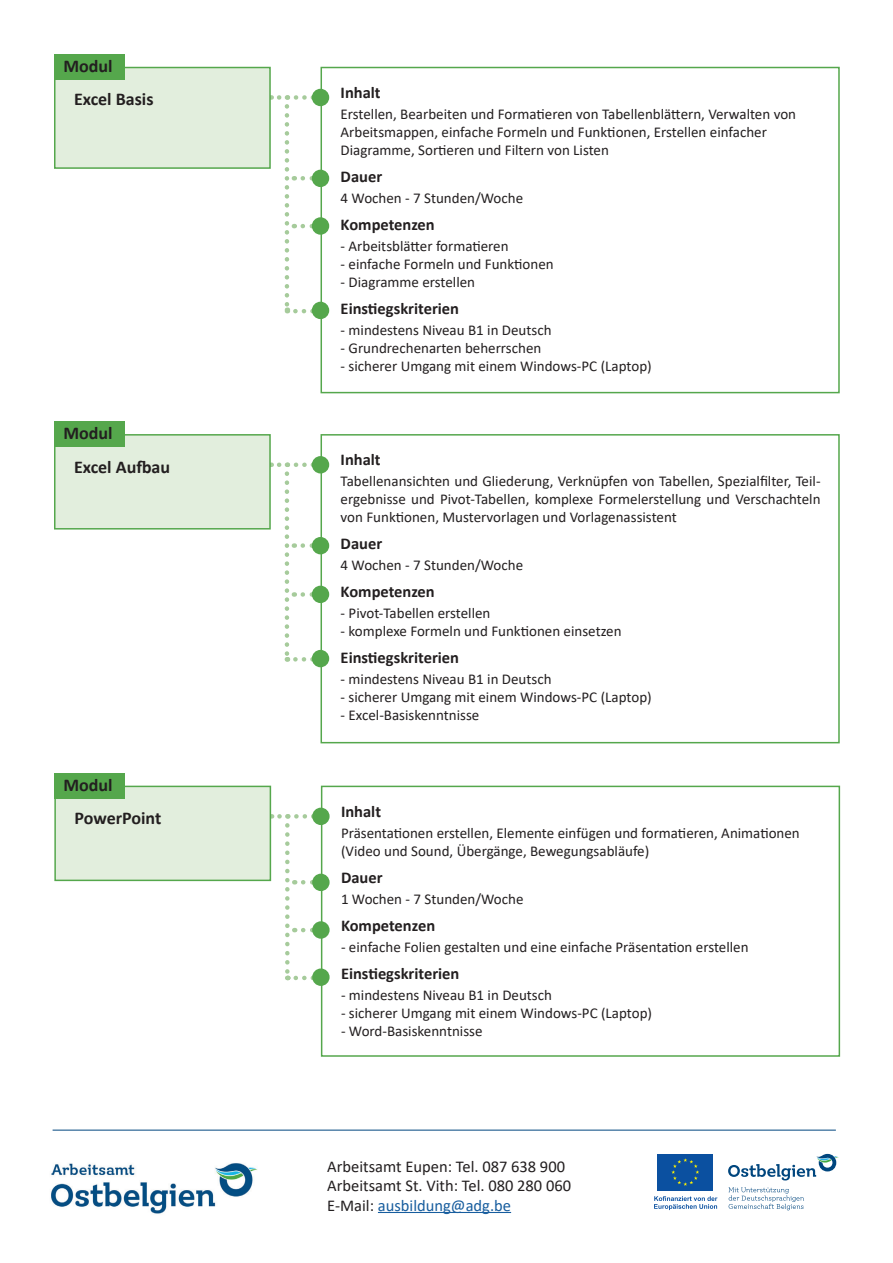
<style>
.page{position:relative;width:893px;height:1263px;background:#fff}
.page>*{position:absolute;margin:0;border:0;box-sizing:border-box;transform-origin:0 0}
.t1{font:700 18px "Calibri";color:#231f20}
.t2{font:700 16.5px "Calibri";color:#231f20}
.t3{font:16.5px/19.5px "Calibri";color:#231f20}
.t4{font:15px/18px "Calibri";color:#231f20}
.s1{color:#175d9e}
</style>
<div class="page">
<div style="left:54px;top:67px;width:217px;height:102px;background:#e2eedd;border:2px solid #55a74c"></div>
<div style="left:320px;top:67px;width:520px;height:326px;background:#fff;border:2px solid #55a74c"></div>
<div style="left:312px;top:89px;width:17px;height:17px;background:#55a74c;border-radius:50%"></div>
<div style="left:312px;top:170px;width:17px;height:17px;background:#55a74c;border-radius:50%"></div>
<div style="left:312px;top:217px;width:17px;height:18px;background:#55a74c;border-radius:50%"></div>
<div style="left:312px;top:302px;width:17px;height:17px;background:#55a74c;border-radius:50%"></div>
<svg style="left:279px;top:95px;width:33px;height:5px"></svg>
<svg style="left:285px;top:106px;width:36px;height:207px"></svg>
<div style="left:54px;top:434px;width:217px;height:95px;background:#e2eedd;border:2px solid #55a74c"></div>
<div style="left:320px;top:434px;width:520px;height:309px;background:#fff;border:2px solid #55a74c"></div>
<div style="left:312px;top:456px;width:17px;height:17px;background:#55a74c;border-radius:50%"></div>
<div style="left:312px;top:537px;width:17px;height:17px;background:#55a74c;border-radius:50%"></div>
<div style="left:312px;top:586px;width:17px;height:17px;background:#55a74c;border-radius:50%"></div>
<div style="left:312px;top:650px;width:17px;height:17px;background:#55a74c;border-radius:50%"></div>
<svg style="left:279px;top:462px;width:34px;height:5px"></svg>
<svg style="left:285px;top:474px;width:36px;height:188px"></svg>
<div style="left:54px;top:786px;width:217px;height:95px;background:#e2eedd;border:2px solid #55a74c"></div>
<div style="left:321px;top:786px;width:519px;height:271px;background:#fff;border:2px solid #55a74c"></div>
<div style="left:312px;top:808px;width:18px;height:17px;background:#55a74c;border-radius:50%"></div>
<div style="left:312px;top:874px;width:18px;height:17px;background:#55a74c;border-radius:50%"></div>
<div style="left:312px;top:921px;width:18px;height:18px;background:#55a74c;border-radius:50%"></div>
<div style="left:312px;top:968px;width:18px;height:18px;background:#55a74c;border-radius:50%"></div>
<svg style="left:279px;top:814px;width:34px;height:5px"></svg>
<svg style="left:285px;top:825px;width:37px;height:155px"></svg>
<div style="left:54px;top:54px;width:70px;height:25px;background:#55a74c"></div>
<div style="left:54px;top:421px;width:70px;height:26px;background:#55a74c"></div>
<div style="left:54px;top:773px;width:70px;height:25px;background:#55a74c"></div>
<svg style="left:657px;top:1154px;width:56px;height:37px"></svg>
<div style="left:658px;top:1154px;width:55px;height:36px;background:#0b50a0"></div>
<svg style="left:671px;top:1158px;width:28px;height:28px"></svg>
<svg style="left:654px;top:1196px;width:63px;height:14px"></svg>
<svg style="left:728px;top:1154px;width:111px;height:56px"></svg>
<hr style="left:378px;top:1212px;width:133px;height:1px;background:#175d9e">
<hr style="left:53px;top:1130px;width:783px;height:1px;background:#00467e">
<img style="left:51px;top:1163px;width:206px;height:51px">
<p class="t1" style="left:63px;top:53px;width:51px">Modul</p>
<p class="t1" style="left:74px;top:87px;width:81px">Excel Basis</p>
<p class="t1" style="left:63px;top:420px;width:51px">Modul</p>
<p class="t1" style="left:74px;top:454px;width:98px">Excel Aufbau</p>
<p class="t1" style="left:63px;top:772px;width:51px">Modul</p>
<p class="t1" style="left:74px;top:806px;width:88px">PowerPoint</p>
<p class="t2" style="left:341px;top:81px;width:42px">Inhalt</p>
<p class="t4" style="left:341px;top:105px;width:457px">Erstellen, Bearbeiten und Formatieren von Tabellenblättern, Verwalten von<br>Arbeitsmappen, einfache Formeln und Funktionen, Erstellen einfacher<br>Diagramme, Sortieren und Filtern von Listen</p>
<p class="t2" style="left:341px;top:165px;width:43px">Dauer</p>
<p class="t4" style="left:341px;top:189px;width:184px">4 Wochen - 7 Stunden/Woche</p>
<p class="t2" style="left:341px;top:213px;width:96px">Kompetenzen</p>
<p class="t4" style="left:341px;top:237px;width:170px">- Arbeitsblätter formatieren</p>
<p class="t4" style="left:341px;top:255px;width:215px">- einfache Formeln und Funktionen</p>
<p class="t4" style="left:341px;top:273px;width:136px">- Diagramme erstellen</p>
<p class="t2" style="left:341px;top:297px;width:120px">Einstiegskriterien</p>
<p class="t4" style="left:341px;top:321px;width:213px">- mindestens Niveau B1 in Deutsch</p>
<p class="t4" style="left:341px;top:339px;width:202px">- Grundrechenarten beherrschen</p>
<p class="t4" style="left:341px;top:357px;width:313px">- sicherer Umgang mit einem Windows-PC (Laptop)</p>
<p class="t2" style="left:341px;top:448px;width:42px">Inhalt</p>
<p class="t4" style="left:341px;top:472px;width:481px;text-align:justify">Tabellenansichten und Gliederung, Verknüpfen von Tabellen, Spezialfilter, Teil&shy;ergebnisse und Pivot-Tabellen, komplexe Formelerstellung und Verschachteln von Funktionen, Mustervorlagen und Vorlagenassistent</p>
<p class="t2" style="left:341px;top:532px;width:43px">Dauer</p>
<p class="t4" style="left:341px;top:556px;width:184px">4 Wochen - 7 Stunden/Woche</p>
<p class="t2" style="left:341px;top:580px;width:96px">Kompetenzen</p>
<p class="t4" style="left:341px;top:604px;width:151px">- Pivot-Tabellen erstellen</p>
<p class="t4" style="left:341px;top:622px;width:283px">- komplexe Formeln und Funktionen einsetzen</p>
<p class="t2" style="left:341px;top:646px;width:120px">Einstiegskriterien</p>
<p class="t4" style="left:341px;top:670px;width:213px">- mindestens Niveau B1 in Deutsch</p>
<p class="t4" style="left:341px;top:688px;width:313px">- sicherer Umgang mit einem Windows-PC (Laptop)</p>
<p class="t4" style="left:341px;top:706px;width:140px">- Excel-Basiskenntnisse</p>
<p class="t2" style="left:341px;top:800px;width:42px">Inhalt</p>
<p class="t4" style="left:341px;top:823px;width:460px">Präsentationen erstellen, Elemente einfügen und formatieren, Animationen (Video und Sound, Übergänge, Bewegungsabläufe)</p>
<p class="t2" style="left:341px;top:866px;width:43px">Dauer</p>
<p class="t4" style="left:341px;top:889px;width:184px">1 Wochen - 7 Stunden/Woche</p>
<p class="t2" style="left:341px;top:914px;width:96px">Kompetenzen</p>
<p class="t4" style="left:341px;top:937px;width:409px">- einfache Folien gestalten und eine einfache Präsentation erstellen</p>
<p class="t2" style="left:341px;top:962px;width:120px">Einstiegskriterien</p>
<p class="t4" style="left:341px;top:985px;width:213px">- mindestens Niveau B1 in Deutsch</p>
<p class="t4" style="left:341px;top:1003px;width:313px">- sicherer Umgang mit einem Windows-PC (Laptop)</p>
<p class="t4" style="left:341px;top:1021px;width:143px">- Word-Basiskenntnisse</p>
<p class="t3" style="left:327px;top:1156px;width:245px">Arbeitsamt Eupen: Tel. 087 638 900<br>Arbeitsamt St. Vith: Tel. 080 280 060<br>E-Mail: <span class="s1">ausbildung@adg.be</span></p>
</div>
